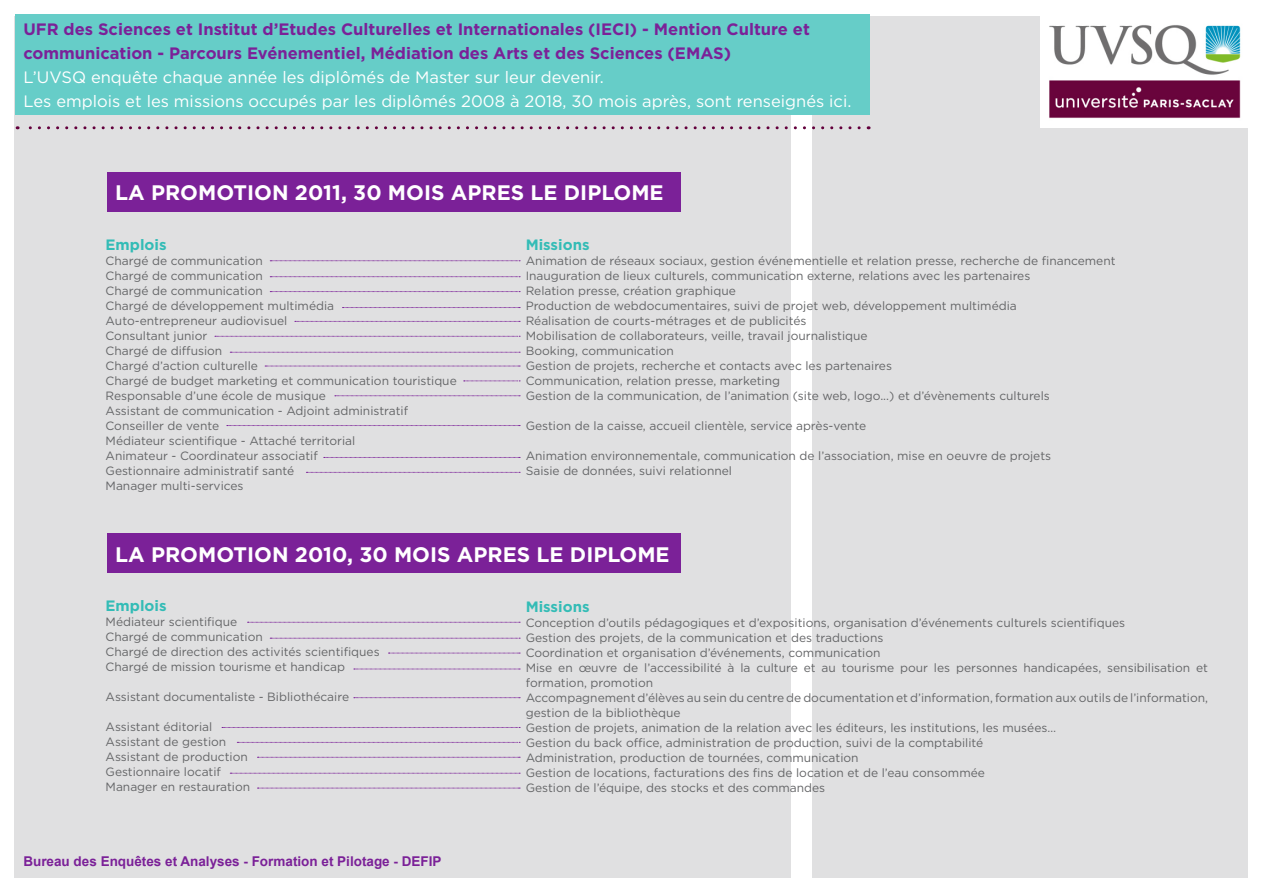
<style>
.page{position:relative;width:1263px;height:893px;background:#fff}
.page>*{position:absolute;margin:0;border:0;box-sizing:border-box;transform-origin:0 0}
.t1{font:700 21px "Gotham";color:#fff}
.t2{font:700 16.5px/24px "Gotham";color:#7b2198}
.t3{font:16.5px "Gotham";color:#fff}
.t4{font:700 15px "Gotham";color:#33bcb6}
.t5{font:700 13.5px "Arial";color:#7b2198}
.t6{font:12px/15px "Gotham";color:#646567}
</style>
<div class="page">
<div style="left:15px;top:16px;width:776px;height:861px;background:#e0e0e1"></div>
<div style="left:812px;top:16px;width:436px;height:861px;background:#e0e0e1"></div>
<img style="left:1041px;top:16px;width:207px;height:112px">
<svg style="left:227px;top:425px;width:293px;height:1px"></svg>
<svg style="left:215px;top:336px;width:305px;height:1px"></svg>
<svg style="left:464px;top:381px;width:56px;height:1px"></svg>
<div style="left:107px;top:172px;width:573px;height:40px;background:#7b2198"></div>
<svg style="left:270px;top:261px;width:250px;height:1px"></svg>
<svg style="left:335px;top:396px;width:185px;height:1px"></svg>
<svg style="left:342px;top:307px;width:178px;height:1px"></svg>
<svg style="left:270px;top:276px;width:250px;height:1px"></svg>
<svg style="left:230px;top:352px;width:290px;height:1px"></svg>
<svg style="left:324px;top:457px;width:196px;height:1px"></svg>
<svg style="left:306px;top:472px;width:214px;height:1px"></svg>
<svg style="left:265px;top:366px;width:255px;height:1px"></svg>
<svg style="left:295px;top:321px;width:225px;height:1px"></svg>
<svg style="left:270px;top:291px;width:250px;height:1px"></svg>
<svg style="left:354px;top:697px;width:166px;height:1px"></svg>
<svg style="left:237px;top:742px;width:283px;height:1px"></svg>
<div style="left:107px;top:534px;width:573px;height:39px;background:#7b2198"></div>
<svg style="left:248px;top:622px;width:272px;height:1px"></svg>
<svg style="left:257px;top:757px;width:263px;height:1px"></svg>
<svg style="left:354px;top:669px;width:166px;height:1px"></svg>
<svg style="left:270px;top:638px;width:250px;height:1px"></svg>
<svg style="left:257px;top:788px;width:263px;height:1px"></svg>
<svg style="left:222px;top:727px;width:298px;height:1px"></svg>
<svg style="left:388px;top:653px;width:132px;height:1px"></svg>
<svg style="left:230px;top:773px;width:290px;height:1px"></svg>
<div style="left:15px;top:15px;width:855px;height:100px;background:#66cdc8"></div>
<svg style="left:17px;top:126px;width:842px;height:3px"></svg>
<p class="t2" style="left:23px;top:18px;width:788px">UFR des Sciences et Institut d’Etudes Culturelles et Internationales (IECI) - Mention Culture et communication - Parcours Evénementiel, Médiation des Arts et des Sciences (EMAS)</p>
<p class="t3" style="left:23px;top:67px;width:582px">L’UVSQ enquête chaque année les diplômés de Master sur leur devenir.</p>
<p class="t3" style="left:23px;top:91px;width:829px">Les emplois et les missions occupés par les diplômés 2008 à 2018, 30 mois après, sont renseignés ici.</p>
<p class="t1" style="left:115px;top:179px;width:550px">LA PROMOTION 2011, 30 MOIS APRES LE DIPLOME</p>
<p class="t4" style="left:106px;top:234px;width:62px">Emplois</p>
<p class="t6" style="left:106px;top:253px;width:159px">Chargé de communication</p>
<p class="t6" style="left:106px;top:268px;width:159px">Chargé de communication</p>
<p class="t6" style="left:106px;top:283px;width:159px">Chargé de communication</p>
<p class="t6" style="left:106px;top:298px;width:230px">Chargé de développement multimédia</p>
<p class="t6" style="left:106px;top:313px;width:183px">Auto-entrepreneur audiovisuel</p>
<p class="t6" style="left:106px;top:328px;width:103px">Consultant junior</p>
<p class="t6" style="left:106px;top:343px;width:118px">Chargé de diffusion</p>
<p class="t6" style="left:106px;top:358px;width:154px">Chargé d’action culturelle</p>
<p class="t6" style="left:106px;top:373px;width:353px">Chargé de budget marketing et communication touristique</p>
<p class="t6" style="left:106px;top:388px;width:222px">Responsable d’une école de musique</p>
<p class="t6" style="left:106px;top:403px;width:304px">Assistant de communication - Adjoint administratif</p>
<p class="t6" style="left:106px;top:418px;width:115px">Conseiller de vente</p>
<p class="t6" style="left:106px;top:433px;width:251px">Médiateur scientifique - Attaché territorial</p>
<p class="t6" style="left:106px;top:448px;width:214px">Animateur - Coordinateur associatif</p>
<p class="t6" style="left:106px;top:463px;width:190px">Gestionnaire administratif santé</p>
<p class="t6" style="left:106px;top:478px;width:139px">Manager multi-services</p>
<p class="t4" style="left:526px;top:235px;width:65px">Missions</p>
<p class="t6" style="left:526px;top:253px;width:591px">Animation de réseaux sociaux, gestion événementielle et relation presse, recherche de financement</p>
<p class="t6" style="left:526px;top:268px;width:506px">Inauguration de lieux culturels, communication externe, relations avec les partenaires</p>
<p class="t6" style="left:526px;top:283px;width:212px">Relation presse, création graphique</p>
<p class="t6" style="left:526px;top:298px;width:493px">Production de webdocumentaires, suivi de projet web, développement multimédia</p>
<p class="t6" style="left:526px;top:313px;width:282px">Réalisation de courts-métrages et de publicités</p>
<p class="t6" style="left:526px;top:328px;width:343px">Mobilisation de collaborateurs, veille, travail journalistique</p>
<p class="t6" style="left:526px;top:343px;width:150px">Booking, communication</p>
<p class="t6" style="left:526px;top:358px;width:368px">Gestion de projets, recherche et contacts avec les partenaires</p>
<p class="t6" style="left:526px;top:373px;width:256px">Communication, relation presse, marketing</p>
<p class="t6" style="left:526px;top:388px;width:526px">Gestion de la communication, de l’animation (site web, logo...) et d’évènements culturels</p>
<p class="t6" style="left:526px;top:418px;width:342px">Gestion de la caisse, accueil clientèle, service après-vente</p>
<p class="t6" style="left:526px;top:448px;width:527px">Animation environnementale, communication de l’association, mise en oeuvre de projets</p>
<p class="t6" style="left:526px;top:463px;width:208px">Saisie de données, suivi relationnel</p>
<p class="t1" style="left:115px;top:540px;width:556px">LA PROMOTION 2010, 30 MOIS APRES LE DIPLOME</p>
<p class="t4" style="left:106px;top:596px;width:62px">Emplois</p>
<p class="t6" style="left:106px;top:614px;width:133px">Médiateur scientifique</p>
<p class="t6" style="left:106px;top:629px;width:159px">Chargé de communication</p>
<p class="t6" style="left:106px;top:644px;width:276px">Chargé de direction des activités scientifiques</p>
<p class="t6" style="left:106px;top:659px;width:241px">Chargé de mission tourisme et handicap</p>
<p class="t6" style="left:106px;top:689px;width:245px">Assistant documentaliste - Bibliothécaire</p>
<p class="t6" style="left:106px;top:719px;width:108px">Assistant éditorial</p>
<p class="t6" style="left:106px;top:734px;width:122px">Assistant de gestion</p>
<p class="t6" style="left:106px;top:749px;width:144px">Assistant de production</p>
<p class="t6" style="left:106px;top:764px;width:117px">Gestionnaire locatif</p>
<p class="t6" style="left:106px;top:779px;width:146px">Manager en restauration</p>
<p class="t5" style="left:23px;top:852px;width:420px">Bureau des Enquêtes et Analyses - Formation et Pilotage - DEFIP</p>
<p class="t4" style="left:526px;top:596px;width:65px">Missions</p>
<p class="t6" style="left:526px;top:615px;width:601px">Conception d’outils pédagogiques et d’expositions, organisation d’événements culturels scientifiques</p>
<p class="t6" style="left:526px;top:630px;width:359px">Gestion des projets, de la communication et des traductions</p>
<p class="t6" style="left:526px;top:645px;width:356px">Coordination et organisation d’événements, communication</p>
<p class="t6" style="left:526px;top:660px;width:684px">Mise en œuvre de l’accessibilité à la culture et au tourisme pour les personnes handicapées, sensibilisation et formation, promotion</p>
<p class="t6" style="left:526px;top:690px;width:684px">Accompagnement d’élèves au sein du centre de documentation et d’information, formation aux outils de l’information, gestion de la bibliothèque</p>
<p class="t6" style="left:526px;top:720px;width:532px">Gestion de projets, animation de la relation avec les éditeurs, les institutions, les musées…</p>
<p class="t6" style="left:526px;top:735px;width:459px">Gestion du back office, administration de production, suivi de la comptabilité</p>
<p class="t6" style="left:526px;top:750px;width:334px">Administration, production de tournées, communication</p>
<p class="t6" style="left:526px;top:765px;width:461px">Gestion de locations, facturations des fins de location et de l’eau consommée</p>
<p class="t6" style="left:526px;top:780px;width:301px">Gestion de l’équipe, des stocks et des commandes</p>
</div>
